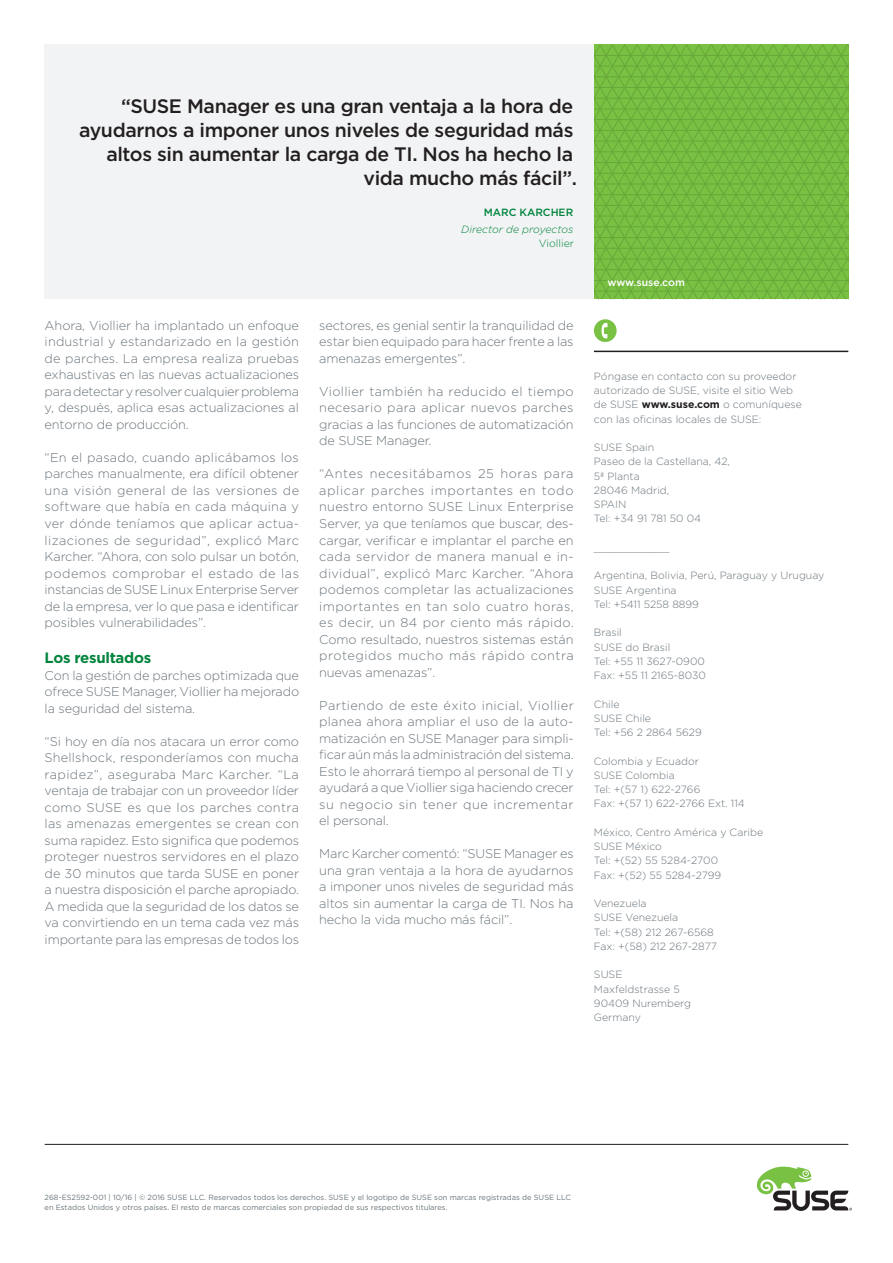
<style>
.page{position:relative;width:893px;height:1263px;background:#fff}
.page>*{position:absolute;margin:0;border:0;box-sizing:border-box;transform-origin:0 0}
.pull_quote_13_16_ali{font:500 19.5px/24px "Gotham";letter-spacing:-.02em;color:#231f20;text-align:right}
.subhead_10_13-green{font:700 15px "Gotham";letter-spacing:-.02em;color:#00843d}
.body1{font:300 12.75px/16.5px "Gotham";letter-spacing:-.01em;color:#6a747b;text-align:justify}
.caption_7_9_5{font:300 10.5px/14.2px "Gotham";color:#6a747b}
.quote_title_7_11_ita{font:italic 300 10.5px "Gotham";color:#00843d}
.caption_7pt_bold{font:500 10.5px "Gotham";color:#fff}
.quote_name_7_11-gree{font:500 10.5px "Gotham";color:#00843d}
.quote_company_7_9_5{font:300 10.5px "Gotham";color:#00843d}
.mousetype_legal{font:7.5px/10.5px "Gotham";color:#6a747b}
.s1{font-weight:700;color:#231f20}
</style>
<div class="page">
<svg style="left:594px;top:45px;width:254px;height:254px;background:#75bb3f"></svg>
<hr style="left:594px;top:55px;width:254px;height:1px;background:#dcdddf">
<hr style="left:594px;top:66px;width:254px;height:1px;background:#dcdddf">
<hr style="left:594px;top:76px;width:254px;height:1px;background:#dcdddf">
<hr style="left:594px;top:87px;width:254px;height:1px;background:#dcdddf">
<hr style="left:594px;top:98px;width:254px;height:1px;background:#dcdddf">
<hr style="left:594px;top:109px;width:254px;height:1px;background:#dcdddf">
<hr style="left:594px;top:119px;width:254px;height:1px;background:#dcdddf">
<hr style="left:594px;top:130px;width:254px;height:1px;background:#dcdddf">
<hr style="left:594px;top:141px;width:254px;height:1px;background:#dcdddf">
<hr style="left:594px;top:151px;width:254px;height:1px;background:#dcdddf">
<hr style="left:594px;top:162px;width:254px;height:1px;background:#dcdddf">
<hr style="left:594px;top:184px;width:254px;height:1px;background:#dcdddf">
<hr style="left:594px;top:173px;width:254px;height:1px;background:#dcdddf">
<hr style="left:594px;top:194px;width:254px;height:1px;background:#dcdddf">
<hr style="left:594px;top:205px;width:254px;height:1px;background:#dcdddf">
<hr style="left:594px;top:216px;width:254px;height:1px;background:#dcdddf">
<hr style="left:594px;top:226px;width:254px;height:1px;background:#dcdddf">
<hr style="left:594px;top:248px;width:254px;height:1px;background:#dcdddf">
<hr style="left:594px;top:259px;width:254px;height:1px;background:#dcdddf">
<hr style="left:594px;top:269px;width:254px;height:1px;background:#dcdddf">
<hr style="left:594px;top:280px;width:254px;height:1px;background:#dcdddf">
<hr style="left:594px;top:291px;width:254px;height:1px;background:#dcdddf">
<hr style="left:594px;top:237px;width:254px;height:1px;background:#dcdddf">
<div style="left:45px;top:45px;width:549px;height:254px;background:#f2f3f4"></div>
<hr style="left:45px;top:1144px;width:803px;height:1px;background:#231f20">
<hr style="left:594px;top:351px;width:254px;height:1px;background:#231f20">
<div style="left:594px;top:319px;width:23px;height:23px;background:#79c142;border-radius:50%"></div>
<svg style="left:601px;top:323px;width:6px;height:15px"></svg>
<svg style="left:756px;top:1166px;width:96px;height:45px"></svg>
<p class="pull_quote_13_16_ali" style="left:79px;top:94px;width:499px">“SUSE Manager es una gran ventaja a la hora de ayudarnos a imponer unos niveles de seguridad más altos sin aumentar la carga de TI. Nos ha hecho la vida mucho más fácil”.</p>
<p class="quote_name_7_11-gree" style="left:484px;top:206px;width:91px">MARC KARCHER</p>
<p class="quote_title_7_11_ita" style="left:461px;top:223px;width:114px">Director de proyectos</p>
<p class="quote_company_7_9_5" style="left:539px;top:237px;width:37px">Viollier</p>
<p class="body1" style="left:45px;top:317px;width:256px">Ahora, Viollier ha implantado un enfoque industrial y estandarizado en la gestión de parches. La empresa realiza pruebas exhaustivas en las nuevas actualizaciones para detectar y resolver cualquier problema y, después, aplica esas actualizaciones al entorno de producción.</p>
<p class="body1" style="left:45px;top:449px;width:256px">“En el pasado, cuando aplicábamos los parches manualmente, era difícil obtener una visión general de las versiones de software que había en cada máquina y ver dónde teníamos que aplicar actua&shy;lizaciones de seguridad”, explicó Marc Karcher. “Ahora, con solo pulsar un botón, podemos comprobar el estado de las instancias de SUSE Linux Enterprise Server de la empresa, ver lo que pasa e identificar posibles vulnerabilidades”.</p>
<p class="subhead_10_13-green" style="left:45px;top:649px;width:108px">Los resultados</p>
<p class="body1" style="left:45px;top:666px;width:256px">Con la gestión de parches optimizada que ofrece SUSE Manager, Viollier ha mejorado la seguridad del sistema.</p>
<p class="body1" style="left:45px;top:732px;width:256px">“Si hoy en día nos atacara un error como Shellshock, responderíamos con mucha rapidez”, aseguraba Marc Karcher. “La ventaja de trabajar con un proveedor líder como SUSE es que los parches contra las amenazas emergentes se crean con suma rapidez. Esto significa que podemos proteger nuestros servidores en el plazo de 30 minutos que tarda SUSE en poner a nuestra disposición el parche apropiado.<br>A medida que la seguridad de los datos se va convirtiendo en un tema cada vez más importante para las empresas de todos los</p>
<p class="body1" style="left:319px;top:317px;width:256px">sectores, es genial sentir la tranquilidad de estar bien equipado para hacer frente a las amenazas emergentes”.</p>
<p class="body1" style="left:319px;top:383px;width:256px">Viollier también ha reducido el tiempo necesario para aplicar nuevos parches gracias a las funciones de automatización de SUSE Manager.</p>
<p class="body1" style="left:319px;top:465px;width:256px">“Antes necesitábamos 25 horas para aplicar parches importantes en todo nuestro entorno SUSE Linux Enterprise Server, ya que teníamos que buscar, des&shy;cargar, verificar e implantar el parche en cada servidor de manera manual e in&shy;dividual”, explicó Marc Karcher. “Ahora podemos completar las actualizaciones importantes en tan solo cuatro horas, es decir, un 84 por ciento más rápido.<br>Como resultado, nuestros sistemas están protegidos mucho más rápido contra nuevas amenazas”.</p>
<p class="body1" style="left:319px;top:696px;width:256px">Partiendo de este éxito inicial, Viollier planea ahora ampliar el uso de la auto&shy;matización en SUSE Manager para simpli&shy;ficar aún más la administración del sistema.<br>Esto le ahorrará tiempo al personal de TI y ayudará a que Viollier siga haciendo crecer su negocio sin tener que incrementar el personal.</p>
<p class="body1" style="left:319px;top:845px;width:256px">Marc Karcher comentó: “SUSE Manager es una gran ventaja a la hora de ayudarnos a imponer unos niveles de seguridad más altos sin aumentar la carga de TI. Nos ha hecho la vida mucho más fácil”.</p>
<p class="caption_7pt_bold" style="left:607px;top:276px;width:79px">www.suse.com</p>
<p class="caption_7_9_5" style="left:594px;top:369px;width:209px">Póngase en contacto con su proveedor autorizado de SUSE, visite el sitio Web de SUSE <span class="s1">www.suse.com</span> o comuníquese con las oficinas locales de SUSE:</p>
<p class="caption_7_9_5" style="left:594px;top:440px;width:62px">SUSE Spain</p>
<p class="caption_7_9_5" style="left:594px;top:454px;width:138px">Paseo de la Castellana, 42,</p>
<p class="caption_7_9_5" style="left:594px;top:469px;width:47px">5ª Planta</p>
<p class="caption_7_9_5" style="left:594px;top:483px;width:77px">28046 Madrid,</p>
<p class="caption_7_9_5" style="left:594px;top:497px;width:34px">SPAIN</p>
<p class="caption_7_9_5" style="left:594px;top:511px;width:109px">Tel: +34 91 781 50 04</p>
<p class="caption_7_9_5" style="left:594px;top:540px;width:77px">____________</p>
<p class="caption_7_9_5" style="left:594px;top:568px;width:232px">Argentina, Bolivia, Perú, Paraguay y Uruguay</p>
<p class="caption_7_9_5" style="left:594px;top:583px;width:84px">SUSE Argentina</p>
<p class="caption_7_9_5" style="left:594px;top:597px;width:107px">Tel: +5411 5258 8899</p>
<p class="caption_7_9_5" style="left:594px;top:625px;width:29px">Brasil</p>
<p class="caption_7_9_5" style="left:594px;top:640px;width:78px">SUSE do Brasil</p>
<p class="caption_7_9_5" style="left:594px;top:654px;width:112px">Tel: +55 11 3627-0900</p>
<p class="caption_7_9_5" style="left:594px;top:668px;width:113px">Fax: +55 11 2165-8030</p>
<p class="caption_7_9_5" style="left:594px;top:697px;width:27px">Chile</p>
<p class="caption_7_9_5" style="left:594px;top:711px;width:59px">SUSE Chile</p>
<p class="caption_7_9_5" style="left:594px;top:725px;width:109px">Tel: +56 2 2864 5629</p>
<p class="caption_7_9_5" style="left:594px;top:754px;width:106px">Colombia y Ecuador</p>
<p class="caption_7_9_5" style="left:594px;top:768px;width:82px">SUSE Colombia</p>
<p class="caption_7_9_5" style="left:594px;top:782px;width:108px">Tel: +(57 1) 622-2766</p>
<p class="caption_7_9_5" style="left:594px;top:796px;width:152px">Fax: +(57 1) 622-2766 Ext. 114</p>
<p class="caption_7_9_5" style="left:594px;top:825px;width:171px">México, Centro América y Caribe</p>
<p class="caption_7_9_5" style="left:594px;top:839px;width:70px">SUSE México</p>
<p class="caption_7_9_5" style="left:594px;top:853px;width:126px">Tel: +(52) 55 5284-2700</p>
<p class="caption_7_9_5" style="left:594px;top:868px;width:129px">Fax: +(52) 55 5284-2799</p>
<p class="caption_7_9_5" style="left:594px;top:896px;width:54px">Venezuela</p>
<p class="caption_7_9_5" style="left:594px;top:910px;width:86px">SUSE Venezuela</p>
<p class="caption_7_9_5" style="left:594px;top:925px;width:121px">Tel: +(58) 212 267-6568</p>
<p class="caption_7_9_5" style="left:594px;top:939px;width:125px">Fax: +(58) 212 267-2877</p>
<p class="caption_7_9_5" style="left:594px;top:967px;width:30px">SUSE</p>
<p class="caption_7_9_5" style="left:594px;top:982px;width:87px">Maxfeldstrasse 5</p>
<p class="caption_7_9_5" style="left:594px;top:996px;width:99px">90409 Nuremberg<br>Germany</p>
<p class="mousetype_legal" style="left:45px;top:1192px;width:528px">268-ES2592-001 | 10/16 | © 2016 SUSE LLC. Reservados todos los derechos. SUSE y el logotipo de SUSE son marcas registradas de SUSE LLC en Estados Unidos y otros países. El resto de marcas comerciales son propiedad de sus respectivos titulares.</p>
</div>
